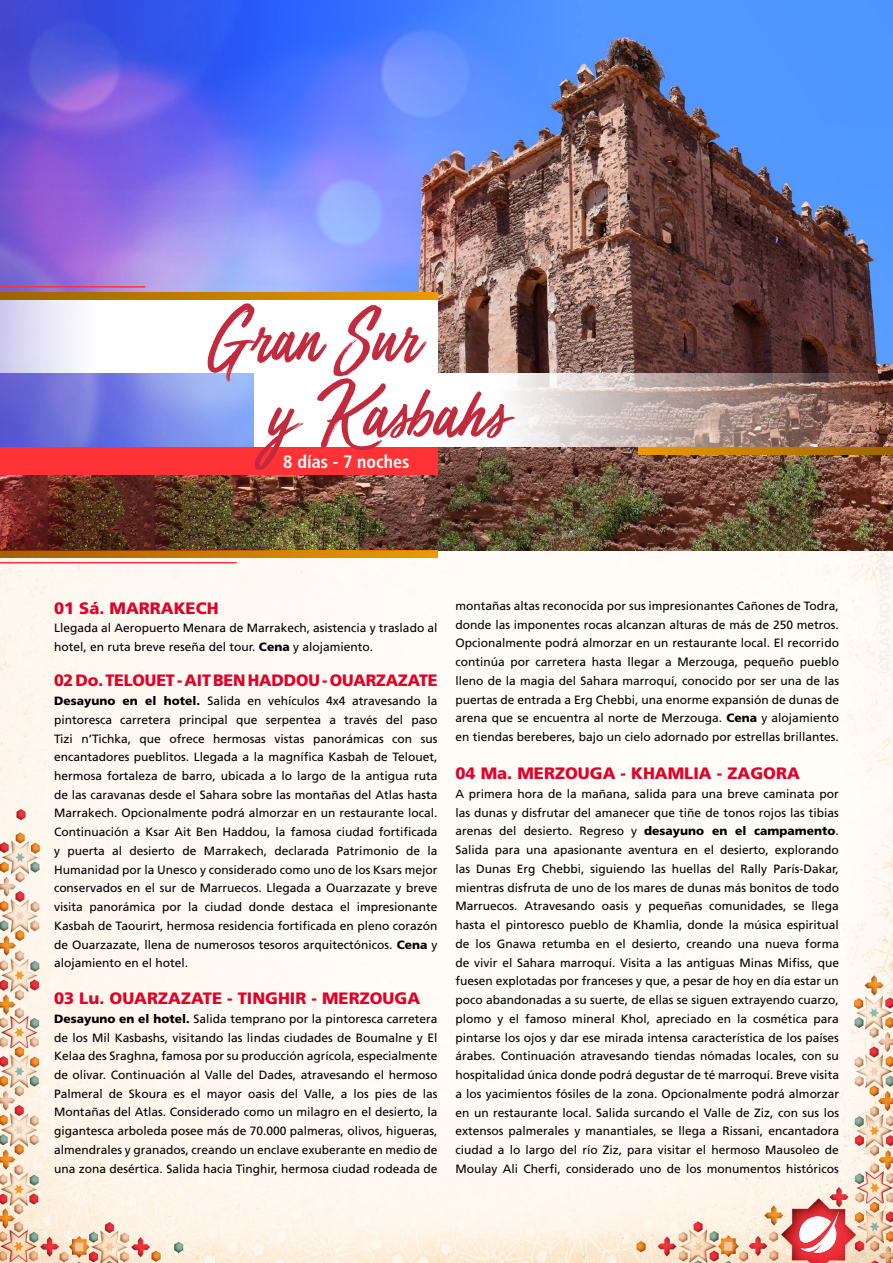
<style>
.page{position:relative;width:893px;height:1263px;background:#fff}
.page>*{position:absolute;margin:0;border:0;box-sizing:border-box;transform-origin:0 0}
.t1{font:75px "Mega Fresh";letter-spacing:.01em;color:#c22a3d}
.t2{font:75px "Mega Fresh";letter-spacing:.01em;color:#c22a3d;scale:.93 1}
.t3{font:700 condensed 18px "Frutiger";color:#fff}
.t4{font:900 16.5px "Frutiger";color:#e20027}
.t5{font:12px/18.8px "Frutiger";color:#000;text-align:justify}
.s1{font-weight:900}
</style>
<div class="page">
<img style="left:0;top:551px;width:893px;height:712px">
<img style="left:800px;top:1210px;width:39px;height:43px">
<img style="left:660px;top:0;width:233px;height:551px">
<svg style="left:0;top:551px;width:437px;height:7px;background:#c47f00"></svg>
<hr style="left:0;top:562px;width:237px;height:1px;background:#ff3235">
<img style="left:394px;top:0;width:266px;height:551px">
<img style="left:0;top:0;width:394px;height:551px">
<div style="left:0;top:447px;width:437px;height:28px;background:#ff3235"></div>
<svg style="left:0;top:299px;width:437px;height:74px"></svg>
<svg style="left:255px;top:373px;width:638px;height:74px"></svg>
<svg style="left:0;top:292px;width:437px;height:7px;background:#c47f00"></svg>
<svg style="left:638px;top:447px;width:255px;height:7px;background:#c47f00"></svg>
<hr style="left:0;top:286px;width:145px;height:2px;background:#ff3235">
<h1 class="t2" style="left:207px;top:299px;width:231px">Gran Sur</h1>
<h1 class="t1" style="left:270px;top:374px;width:239px">y Kasbahs</h1>
<h2 class="t3" style="left:283px;top:451px;width:128px">8 días - 7 noches</h2>
<h3 class="t4" style="left:54px;top:598px;width:166px">01 Sá. MARRAKECH</h3>
<p class="t5" style="left:54px;top:619px;width:385px">Llegada al Aeropuerto Menara de Marrakech, asistencia y traslado al hotel, en ruta breve reseña del tour. <span class="s1">Cena</span> y alojamiento.</p>
<h3 class="t4" style="left:54px;top:670px;width:385px">02 Do. TELOUET - AIT BEN HADDOU - OUARZAZATE</h3>
<p class="t5" style="left:54px;top:691px;width:385px"><span class="s1">Desayuno en el hotel.</span> Salida en vehículos 4x4 atravesando la pintoresca carretera principal que serpentea a través del paso Tizi n’Tichka, que ofrece hermosas vistas panorámicas con sus encantadores pueblitos. Llegada a la magnífica Kasbah de Telouet, hermosa fortaleza de barro, ubicada a lo largo de la antigua ruta de las caravanas desde el Sahara sobre las montañas del Atlas hasta Marrakech. Opcionalmente podrá almorzar en un restaurante local.<br>Continuación a Ksar Ait Ben Haddou, la famosa ciudad fortificada y puerta al desierto de Marrakech, declarada Patrimonio de la Humanidad por la Unesco y considerado como uno de los Ksars mejor conservados en el sur de Marruecos. Llegada a Ouarzazate y breve visita panorámica por la ciudad donde destaca el impresionante Kasbah de Taourirt, hermosa residencia fortificada en pleno corazón de Ouarzazate, llena de numerosos tesoros arquitectónicos. <span class="s1">Cena</span> y alojamiento en el hotel.</p>
<h3 class="t4" style="left:54px;top:988px;width:368px">03 Lu. OUARZAZATE - TINGHIR - MERZOUGA</h3>
<p class="t5" style="left:54px;top:1009px;width:385px"><span class="s1">Desayuno en el hotel.</span> Salida temprano por la pintoresca carretera de los Mil Kasbashs, visitando las lindas ciudades de Boumalne y El Kelaa des Sraghna, famosa por su producción agrícola, especialmente de olivar. Continuación al Valle del Dades, atravesando el hermoso Palmeral de Skoura es el mayor oasis del Valle, a los pies de las Montañas del Atlas. Considerado como un milagro en el desierto, la gigantesca arboleda posee más de 70.000 palmeras, olivos, higueras, almendrales y granados, creando un enclave exuberante en medio de una zona desértica. Salida hacia Tinghir, hermosa ciudad rodeada de</p>
<p class="t5" style="left:455px;top:596px;width:385px">montañas altas reconocida por sus impresionantes Cañones de Todra, donde las imponentes rocas alcanzan alturas de más de 250 metros.<br>Opcionalmente podrá almorzar en un restaurante local. El recorrido continúa por carretera hasta llegar a Merzouga, pequeño pueblo lleno de la magia del Sahara marroquí, conocido por ser una de las puertas de entrada a Erg Chebbi, una enorme expansión de dunas de arena que se encuentra al norte de Merzouga. <span class="s1">Cena</span> y alojamiento en tiendas bereberes, bajo un cielo adornado por estrellas brillantes.</p>
<h3 class="t4" style="left:455px;top:763px;width:346px">04 Ma. MERZOUGA - KHAMLIA - ZAGORA</h3>
<p class="t5" style="left:455px;top:784px;width:385px">A primera hora de la mañana, salida para una breve caminata por las dunas y disfrutar del amanecer que tiñe de tonos rojos las tibias arenas del desierto. Regreso y <span class="s1">desayuno en el campamento</span>.<br>Salida para una apasionante aventura en el desierto, explorando las Dunas Erg Chebbi, siguiendo las huellas del Rally París-Dakar, mientras disfruta de uno de los mares de dunas más bonitos de todo Marruecos. Atravesando oasis y pequeñas comunidades, se llega hasta el pintoresco pueblo de Khamlia, donde la música espiritual de los Gnawa retumba en el desierto, creando una nueva forma de vivir el Sahara marroquí. Visita a las antiguas Minas Mifiss, que fuesen explotadas por franceses y que, a pesar de hoy en día estar un poco abandonadas a su suerte, de ellas se siguen extrayendo cuarzo, plomo y el famoso mineral Khol, apreciado en la cosmética para pintarse los ojos y dar ese mirada intensa característica de los países árabes. Continuación atravesando tiendas nómadas locales, con su hospitalidad única donde podrá degustar de té marroquí. Breve visita a los yacimientos fósiles de la zona. Opcionalmente podrá almorzar en un restaurante local. Salida surcando el Valle de Ziz, con sus los extensos palmerales y manantiales, se llega a Rissani, encantadora ciudad a lo largo del río Ziz, para visitar el hermoso Mausoleo de Moulay Ali Cherfi, considerado uno de los monumentos históricos</p>
</div>
